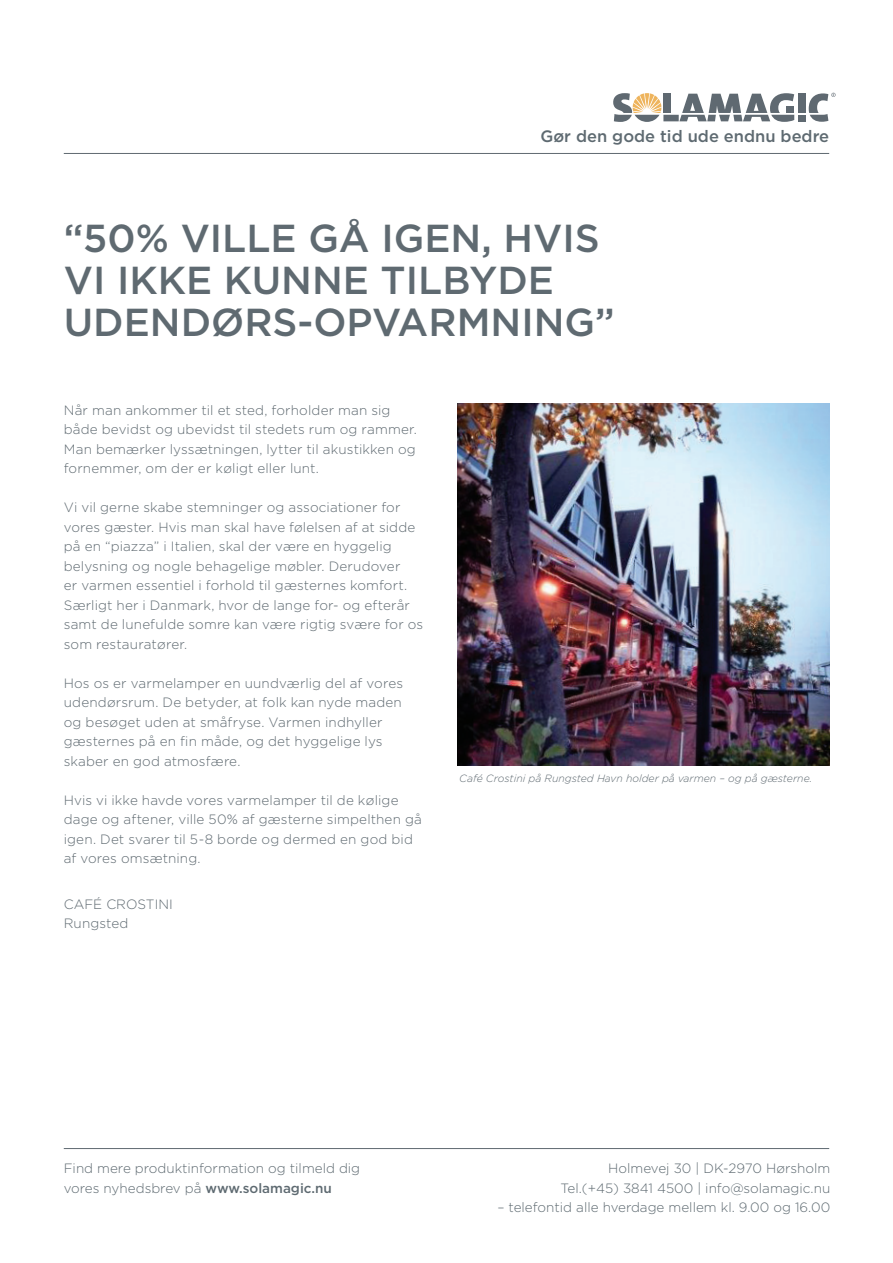
<style>
.page{position:relative;width:893px;height:1263px;background:#fff}
.page>*{position:absolute;margin:0;border:0;box-sizing:border-box;transform-origin:0 0}
.t1{font:500 39px "Gotham";color:#5f6a71}
.t2{font:500 16.5px "Gotham";color:#5e6a71}
.t3{font:300 13.5px/19.5px "Gotham";letter-spacing:.01em;color:#5f6a71}
.t4{font:300 13.5px/19.5px "Gotham";color:#5e6a71;text-align:right}
.t5{font:italic 300 10.5px "Gotham";color:#5f6a71}
.s1{font-weight:500}
</style>
<div class="page">
<hr style="left:64px;top:153px;width:765px;height:1px;background:#5f6a71">
<hr style="left:64px;top:1148px;width:765px;height:1px;background:#5f6a71">
<svg style="left:613px;top:93px;width:48px;height:29px"></svg>
<div style="left:663px;top:94px;width:8px;height:19px;background:#5f6971"></div>
<div style="left:663px;top:115px;width:16px;height:6px;background:#5f6971"></div>
<svg style="left:679px;top:93px;width:115px;height:29px"></svg>
<div style="left:787px;top:106px;width:7px;height:7px;background:#5f6971"></div>
<div style="left:798px;top:94px;width:8px;height:19px;background:#5f6971"></div>
<div style="left:798px;top:115px;width:8px;height:6px;background:#5f6971"></div>
<svg style="left:809px;top:93px;width:27px;height:29px"></svg>
<img style="left:458px;top:404px;width:371px;height:361px">
<p class="t2" style="left:540px;top:125px;width:290px">Gør den gode tid ude endnu bedre</p>
<p class="t1" style="left:64px;top:213px;width:537px">“50% VILLE GÅ IGEN, HVIS</p>
<p class="t1" style="left:64px;top:255px;width:492px">VI IKKE KUNNE TILBYDE</p>
<p class="t1" style="left:64px;top:297px;width:552px">UDENDØRS-OPVARMNING”</p>
<p class="t3" style="left:64px;top:400px;width:355px">Når man ankommer til et sted, forholder man sig både bevidst og ubevidst til stedets rum og rammer.<br>Man bemærker lyssætningen, lytter til akustikken og fornemmer, om der er køligt eller lunt.</p>
<p class="t3" style="left:64px;top:497px;width:361px">Vi vil gerne skabe stemninger og associationer for vores gæster. Hvis man skal have følelsen af at sidde på en “piazza” i Italien, skal der være en hyggelig belysning og nogle behagelige møbler. Derudover<br>er varmen essentiel i forhold til gæsternes komfort.<br>Særligt her i Danmark, hvor de lange for- og efterår samt de lunefulde somre kan være rigtig svære for os som restauratører.</p>
<p class="t3" style="left:64px;top:673px;width:341px">Hos os er varmelamper en uundværlig del af vores udendørsrum. De betyder, at folk kan nyde maden og besøget uden at småfryse. Varmen indhyller gæsternes på en fin måde, og det hyggelige lys skaber en god atmosfære.</p>
<p class="t3" style="left:64px;top:790px;width:360px">Hvis vi ikke havde vores varmelamper til de kølige dage og aftener, ville 50% af gæsterne simpelthen gå igen. Det svarer til 5-8 borde og dermed en god bid af vores omsætning.</p>
<p class="t3" style="left:64px;top:894px;width:110px">CAFÉ CROSTINI</p>
<p class="t3" style="left:64px;top:913px;width:66px">Rungsted</p>
<p class="t5" style="left:459px;top:772px;width:354px">Café Crostini på Rungsted Havn holder på varmen – og på gæsterne.</p>
<p class="t4" style="left:64px;top:1158px;width:298px">Find mere produktinformation og tilmeld dig</p>
<p class="t4" style="left:64px;top:1178px;width:270px">vores nyhedsbrev på <span class="s1">www.solamagic.nu</span></p>
<p class="t4" style="left:561px;top:1158px;width:271px">Holmevej 30 | DK-2970 Hørsholm<br>Tel.(+45) 3841 4500 | info@solamagic.nu</p>
<p class="t4" style="left:497px;top:1197px;width:334px">– telefontid alle hverdage mellem kl. 9.00 og 16.00</p>
</div>
